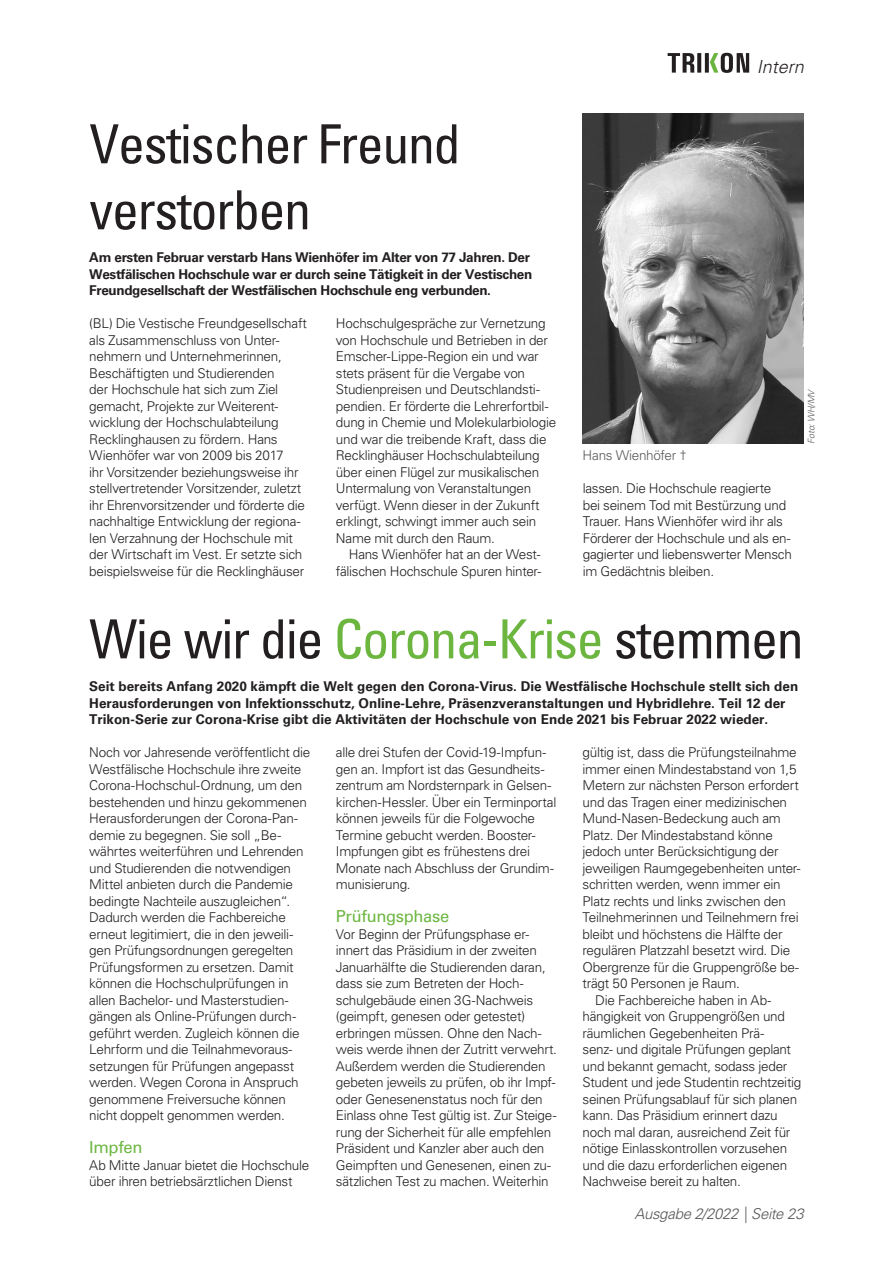
<style>
.page{position:relative;width:893px;height:1263px;background:#fff}
.page>*{position:absolute;margin:0;border:0;box-sizing:border-box;transform-origin:0 0}
.Headline_36{font:condensed 54px "Univers LT Std";letter-spacing:-.025em;color:#231f20}
.Vestischer_Freund_ve{font:condensed 54px "Univers LT Std";letter-spacing:-.025em;color:#231f20}
.t1{font:italic 300 18px "Univers LT Std";color:#231f20}
.Zwischentitel{font:16.5px "Univers LT Std";letter-spacing:-.02em;color:#6cb640}
.t2{font:italic 300 15px "Univers LT Std";letter-spacing:-.02em;color:#57585a}
.Fließtext{font:300 13.5px/16.5px "Univers LT Std";letter-spacing:-.02em;color:#231f20}
.FließtextEinrück{font:300 13.5px/16.5px "Univers LT Std";letter-spacing:-.02em;color:#231f20}
.Aufmacher{font:700 13.5px/16.5px "Univers LT Std";color:#231f20}
.Aufmacher-2{font:700 13.5px/16.5px "Univers LT Std";letter-spacing:-.025em;color:#231f20}
.Bildtext_Titel_80{font:300 13.5px "Univers LT Std";letter-spacing:-.02em;color:#57585a}
.Bildtext_Titel_80-2{font:italic 300 9px "Univers LT Std";color:#57585a}
.s1{color:#6cb640}
</style>
<div class="page">
<svg style="left:668px;top:53px;width:81px;height:20px"></svg>
<img style="left:583px;top:114px;width:220px;height:330px">
<p class="Vestischer_Freund_ve" style="left:89px;top:110px;width:373px">Vestischer Freund</p>
<p class="Vestischer_Freund_ve" style="left:89px;top:176px;width:223px">verstorben</p>
<p class="Aufmacher-2" style="left:89px;top:249px;width:444px">Am ersten Februar verstarb Hans Wienhöfer im Alter von 77 Jahren. Der<br>Westfälischen Hochschule war er durch seine Tätigkeit in der Vestischen<br>Freundgesellschaft der Westfälischen Hochschule eng verbunden.</p>
<p class="Fließtext" style="left:89px;top:315px;width:219px">(BL) Die Vestische Freundgesellschaft als Zusammenschluss von Unter&shy;nehmern und Unternehmerinnen, Beschäftigten und Studierenden<br>der Hochschule hat sich zum Ziel gemacht, Projekte zur Weiterent&shy;wicklung der Hochschulabteilung Recklinghausen zu fördern. Hans Wienhöfer war von 2009 bis 2017<br>ihr Vorsitzender beziehungsweise ihr stellvertretender Vorsitzender, zuletzt ihr Ehrenvorsitzender und förderte die nachhaltige Entwicklung der regiona&shy;len Verzahnung der Hochschule mit der Wirtschaft im Vest. Er setzte sich beispielsweise für die Recklinghäuser</p>
<p class="Fließtext" style="left:336px;top:315px;width:222px">Hochschulgespräche zur Vernetzung von Hochschule und Betrieben in der Emscher-Lippe-Region ein und war stets präsent für die Vergabe von Studienpreisen und Deutschlandsti&shy;pendien. Er förderte die Lehrerfortbil&shy;dung in Chemie und Molekularbiologie und war die treibende Kraft, dass die Recklinghäuser Hochschulabteilung über einen Flügel zur musikalischen Untermalung von Veranstaltungen verfügt. Wenn dieser in der Zukunft erklingt, schwingt immer auch sein Name mit durch den Raum.</p>
<p class="FließtextEinrück" style="left:336px;top:546px;width:207px;text-align:right">Hans Wienhöfer hat an der West&shy;fälischen Hochschule Spuren hinter-</p>
<h2 class="t1" style="left:757px;top:56px;width:49px">Intern</h2>
<p class="Bildtext_Titel_80" style="left:583px;top:447px;width:106px">Hans Wienhöfer †</p>
<p class="FließtextEinrück" style="left:583px;top:480px;width:211px">lassen. Die Hochschule reagierte bei seinem Tod mit Bestürzung und Trauer. Hans Wienhöfer wird ihr als Förderer der Hochschule und als en&shy;gagierter und liebenswerter Mensch im Gedächtnis bleiben.</p>
<p class="Bildtext_Titel_80-2" style="left:806px;top:444px;width:56px;rotate:-90deg">Foto: WH/MV</p>
<p class="Headline_36" style="left:89px;top:605px;width:716px">Wie wir die <span class="s1">Corona-Krise</span> stemmen</p>
<p class="Aufmacher" style="left:89px;top:678px;width:710px">Seit bereits Anfang 2020 kämpft die Welt gegen den Corona-Virus. Die Westfälische Hochschule stellt sich den<br>Herausforderungen von Infektionsschutz, Online-Lehre, Präsenzveranstaltungen und Hybridlehre. Teil 12 der<br>Trikon-Serie zur Corona-Krise gibt die Aktivitäten der Hochschule von Ende 2021 bis Februar 2022 wieder.</p>
<p class="Fließtext" style="left:89px;top:744px;width:223px">Noch vor Jahresende veröffentlicht die Westfälische Hochschule ihre zweite Corona-Hochschul-Ordnung, um den bestehenden und hinzu gekommenen Herausforderungen der Corona-Pan&shy;demie zu begegnen. Sie soll „Be&shy;währtes weiterführen und Lehrenden und Studierenden die notwendigen Mittel anbieten durch die Pandemie bedingte Nachteile auszugleichen“.<br>Dadurch werden die Fachbereiche erneut legitimiert, die in den jeweili&shy;gen Prüfungsordnungen geregelten Prüfungsformen zu ersetzen. Damit können die Hochschulprüfungen in allen Bachelor- und Masterstudien&shy;gängen als Online-Prüfungen durch&shy;geführt werden. Zugleich können die Lehrform und die Teilnahmevoraus&shy;setzungen für Prüfungen angepasst werden. Wegen Corona in Anspruch genommene Freiversuche können nicht doppelt genommen werden.</p>
<p class="Zwischentitel" style="left:89px;top:1138px;width:55px">Impfen</p>
<p class="Fließtext" style="left:89px;top:1157px;width:221px">Ab Mitte Januar bietet die Hochschule über ihren betriebsärztlichen Dienst</p>
<p class="Fließtext" style="left:336px;top:744px;width:222px">alle drei Stufen der Covid-19-Impfun&shy;gen an. Impfort ist das Gesundheits&shy;zentrum am Nordsternpark in Gelsen&shy;kirchen-Hessler. Über ein Terminportal können jeweils für die Folgewoche Termine gebucht werden. Booster-Impfungen gibt es frühestens drei Monate nach Abschluss der Grundim&shy;munisierung.</p>
<p class="Zwischentitel" style="left:336px;top:907px;width:115px">Prüfungsphase</p>
<p class="Fließtext" style="left:336px;top:926px;width:223px">Vor Beginn der Prüfungsphase er&shy;innert das Präsidium in der zweiten Januarhälfte die Studierenden daran, dass sie zum Betreten der Hoch&shy;schulgebäude einen 3G-Nachweis (geimpft, genesen oder getestet) erbringen müssen. Ohne den Nach&shy;weis werde ihnen der Zutritt verwehrt.<br>Außerdem werden die Studierenden gebeten jeweils zu prüfen, ob ihr Impf&shy;oder Genesenenstatus noch für den Einlass ohne Test gültig ist. Zur Steige&shy;rung der Sicherheit für alle empfehlen Präsident und Kanzler aber auch den Geimpften und Genesenen, einen zu&shy;sätzlichen Test zu machen. Weiterhin</p>
<p class="Fließtext" style="left:583px;top:744px;width:220px">gültig ist, dass die Prüfungsteilnahme immer einen Mindestabstand von 1,5<br>Metern zur nächsten Person erfordert und das Tragen einer medizinischen Mund-Nasen-Bedeckung auch am Platz. Der Mindestabstand könne jedoch unter Berücksichtigung der jeweiligen Raumgegebenheiten unter&shy;schritten werden, wenn immer ein Platz rechts und links zwischen den Teilnehmerinnen und Teilnehmern frei bleibt und höchstens die Hälfte der regulären Platzzahl besetzt wird. Die Obergrenze für die Gruppengröße be&shy;trägt 50 Personen je Raum.</p>
<p class="FließtextEinrück" style="left:583px;top:992px;width:220px;text-indent:13px">Die Fachbereiche haben in Ab&shy;hängigkeit von Gruppengrößen und räumlichen Gegebenheiten Prä-<br>senz- und digitale Prüfungen geplant und bekannt gemacht, sodass jeder Student und jede Studentin rechtzeitig seinen Prüfungsablauf für sich planen kann. Das Präsidium erinnert dazu noch mal daran, ausreichend Zeit für nötige Einlasskontrollen vorzusehen und die dazu erforderlichen eigenen Nachweise bereit zu halten.</p>
<p class="t2" style="left:634px;top:1205px;width:171px">Ausgabe 2/2022 | Seite 23</p>
</div>
